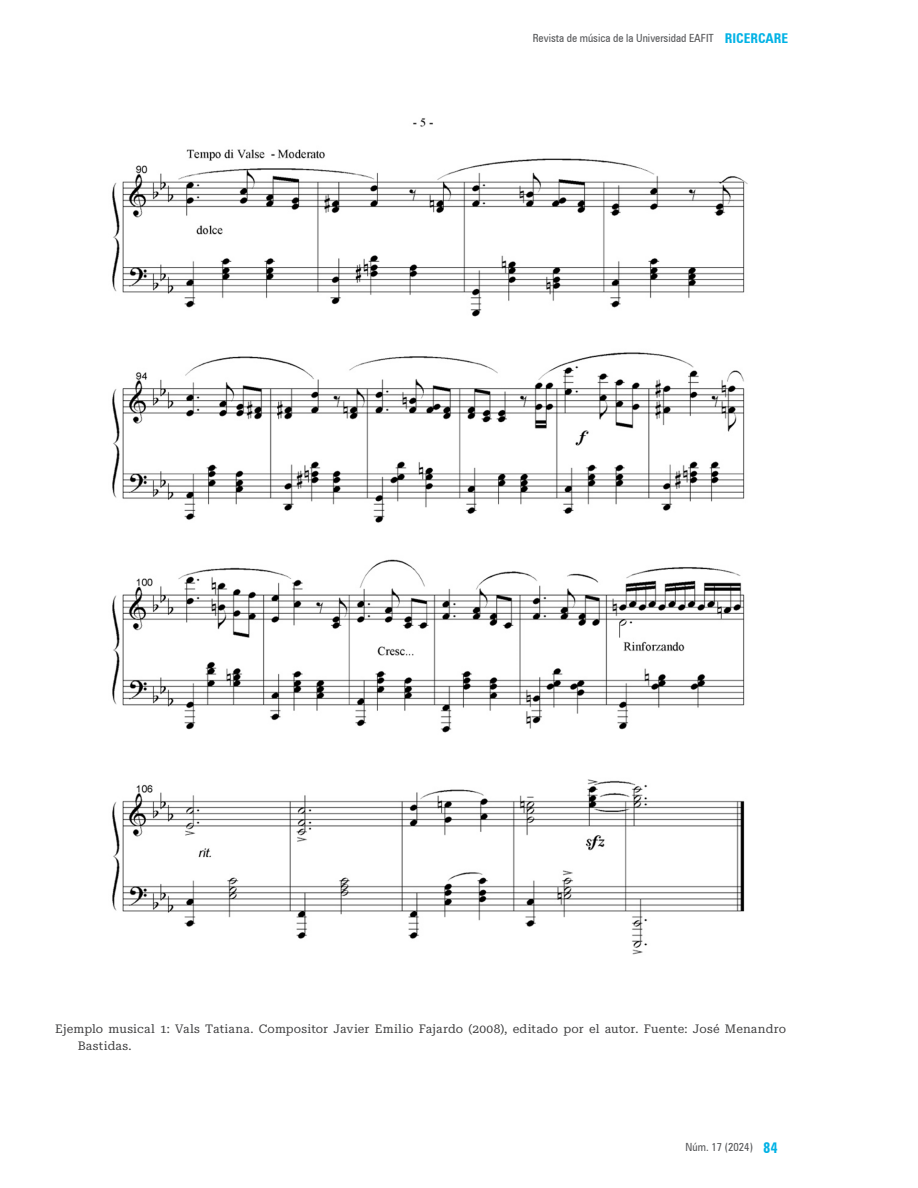
<style>
.page{position:relative;width:918px;height:1188px;background:#fff}
.page>*{position:absolute;margin:0;border:0;box-sizing:border-box;transform-origin:0 0}
.t1{font:700 15px "Zurich Cn BT";color:#00b2e5}
.PIE_pagina{font:12px/16.5px "Roboto Serif 20 pt";letter-spacing:.01em;color:#3e3e3f}
.t2{font:condensed 11.25px "Zurich BT";color:#57585a}
.s1{font-weight:700;font-size:13.5px;color:#00b2e5}
</style>
<div class="page">
<img style="left:112px;top:118px;width:636px;height:837px">
<p class="t2" style="left:533px;top:31px;width:257px">Revista de música de la Universidad EAFIT <span class="s1">RICERCARE</span></p>
<p class="PIE_pagina" style="left:78px;top:1020px;width:710px;text-indent:-22px">Ejemplo musical 1: Vals Tatiana. Compositor Javier Emilio Fajardo (2008), editado por el autor. Fuente: José Menandro<br>Bastidas.</p>
<p class="t2" style="left:686px;top:1141px;width:69px">Núm. 17 (2024)</p>
<p class="t1" style="left:763px;top:1139px;width:16px">84</p>
</div>
